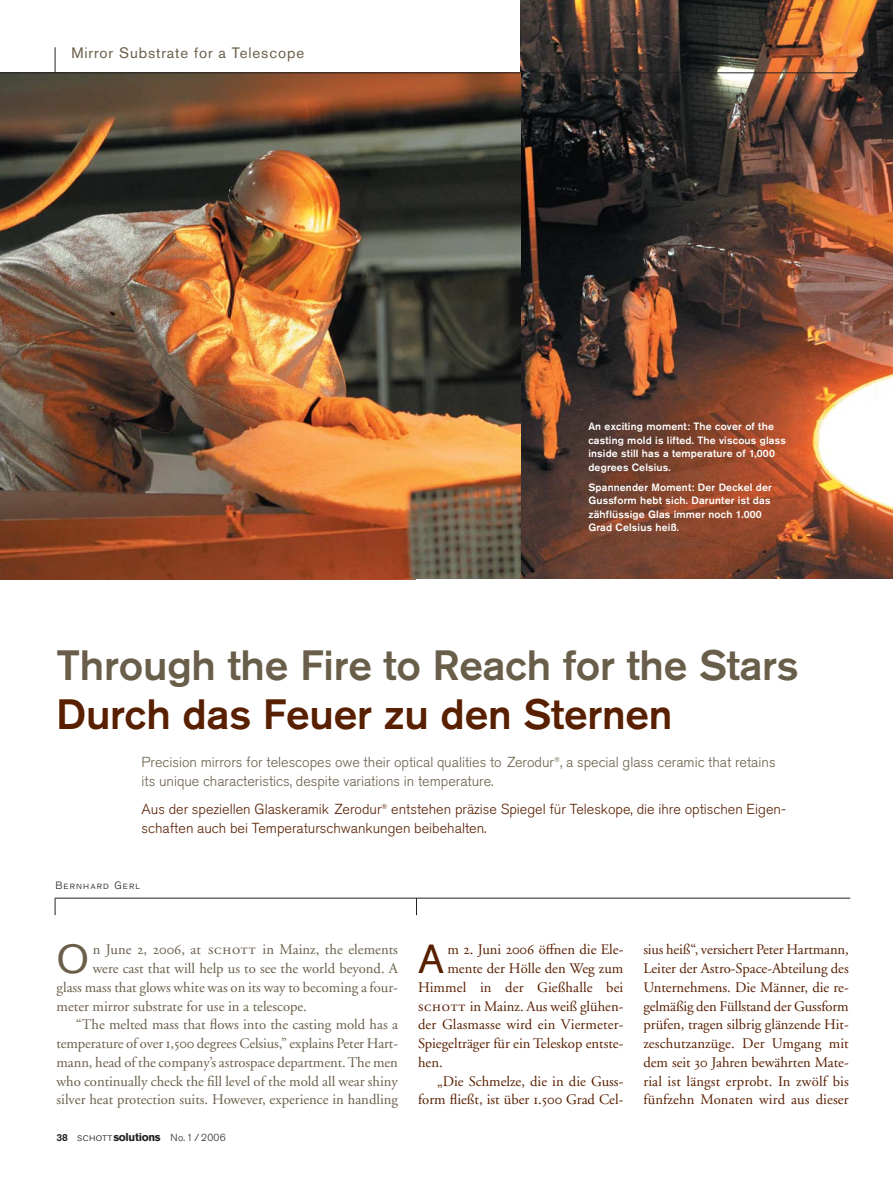
<style>
.page{position:relative;width:893px;height:1191px;background:#fff}
.page>*{position:absolute;margin:0;border:0;box-sizing:border-box;transform-origin:0 0}
.t1{font:500 42px "Akzidenz Grotesk BQ";letter-spacing:-.005em;color:#695e49}
.t2{font:500 42px "Akzidenz Grotesk BQ";letter-spacing:-.005em;color:#581f00}
.t3{font:40.35px "Akzidenz Grotesk BQ";color:#695e49}
.t4{font:40.35px "Akzidenz Grotesk BQ";color:#581f00}
.t5{font:15px "Akzidenz Grotesk BQ";letter-spacing:.06em;color:#695e49}
.t6{font:14.7px/18.8px "Adobe Garamond";color:#581f00;text-align:justify}
.t7{font:14.7px "Adobe Garamond";color:#695e49}
.t8{font:300 14.4px/18.8px "Akzidenz Grotesk BQ";color:#695e49}
.t9{font:300 14.4px/18.8px "Akzidenz Grotesk BQ";color:#581f00}
.t10{font:700 11.25px "Akzidenz Grotesk BQ";letter-spacing:-.03em;color:#231f20}
.t11{font:500 10.5px/13.5px "Akzidenz Grotesk BQ";letter-spacing:.015em;color:#fff}
.t12{font:10.5px "Akzidenz Grotesk BQ Light SC";letter-spacing:.105em;color:#231f20}
.s1{font-family:"Adobe Garamond Regular SC"}
.s2{font-family:"Adobe Garamond Exp"}
.s3{font-weight:500;font-size:10.2px}
.s4{font-family:"Akzidenz Grotesk BQ Light SC";font-weight:400}
.s5{font-weight:300;font-size:10.2px}
</style>
<div class="page">
<img style="left:521px;top:1px;width:372px;height:578px">
<img style="left:0;top:74px;width:521px;height:505px">
<hr style="left:0;top:73px;width:893px;height:1px;background:#231f20">
<svg style="left:55px;top:47px;width:1px;height:26px"></svg>
<hr style="left:55px;top:898px;width:795px;height:1px;background:#231f20">
<svg style="left:55px;top:898px;width:1px;height:17px"></svg>
<svg style="left:416px;top:898px;width:1px;height:17px"></svg>
<p class="t5" style="left:71px;top:47px;width:234px">Mirror Substrate for a Telescope</p>
<p class="t11" style="left:588px;top:420px;width:199px">An exciting moment: The cover of the casting mold is lifted. The viscous glass inside still has a temperature of 1,000 degrees Celsius.</p>
<p class="t11" style="left:588px;top:481px;width:185px">Spannender Moment: Der Deckel der<br>Gussform hebt sich. Darunter ist das zähflüssige Glas immer noch 1.000<br>Grad Celsius heiß.</p>
<h1 class="t1" style="left:57px;top:649px;width:744px">Through the Fire to Reach for the Stars</h1>
<h1 class="t2" style="left:57px;top:699px;width:617px">Durch das Feuer zu den Sternen</h1>
<p class="t8" style="left:142px;top:754px;width:635px">Precision mirrors for telescopes owe their optical qualities to Zerodur<sup>®</sup>, a special glass ceramic that retains its unique characteristics, despite variations in temperature.</p>
<p class="t9" style="left:142px;top:801px;width:646px">Aus der speziellen Glaskeramik Zerodur<sup>®</sup> entstehen präzise Spiegel für Teleskope, die ihre optischen Eigen&shy;schaften auch bei Temperaturschwankungen beibehalten.</p>
<p class="t12" style="left:56px;top:879px;width:86px">Bernhard Gerl</p>
<h2 class="t3" style="left:57px;top:944px;width:34px">O</h2>
<p class="t7" style="left:93px;top:943px;width:307px">n June <span class="s1">2</span>, <span class="s1">2006</span>, at <span class="s1">schott</span> in Mainz, the elements</p>
<p class="t7" style="left:93px;top:962px;width:307px">were cast that will help us to see the world beyond. A</p>
<p class="t7" style="left:57px;top:981px;width:343px">glass mass that glows white was on its way to becoming a four-</p>
<p class="t7" style="left:57px;top:1000px;width:252px">meter mirror substrate for use in a telescope.</p>
<p class="t7" style="left:76px;top:1018px;width:324px">“The melted mass that <span class="s2">fl</span>ows into the casting mold has a</p>
<p class="t7" style="left:57px;top:1037px;width:343px">temperature of over <span class="s1">1,500</span> degrees Celsius,” explains Peter Hart-</p>
<p class="t7" style="left:57px;top:1056px;width:343px">mann, head of the company’s astrospace department. The men</p>
<p class="t7" style="left:57px;top:1075px;width:343px">who continually check the <span class="s2">fi</span>ll level of the mold all wear shiny</p>
<p class="t7" style="left:57px;top:1093px;width:343px">silver heat protection suits. However, experience in handling</p>
<p class="t10" style="left:57px;top:1133px;width:171px"><span class="s3">38</span> <span class="s4">schott</span>solutions <span class="s5">No. 1/ 2006</span></p>
<h2 class="t4" style="left:418px;top:944px;width:28px">A</h2>
<p class="t6" style="left:447px;top:941px;width:177px">m <span class="s1">2</span>. Juni <span class="s1">2006</span> ö<span class="s2">ff</span>nen die Ele-</p>
<p class="t6" style="left:447px;top:960px;width:177px">mente der Hölle den Weg zum</p>
<p class="t6" style="left:418px;top:979px;width:207px">Himmel in der Gießhalle bei</p>
<p class="t6" style="left:418px;top:998px;width:207px"><span class="s1">schott</span> in Mainz. Aus weiß glühen-</p>
<p class="t6" style="left:418px;top:1016px;width:207px">der Glasmasse wird ein Viermeter-</p>
<p class="t6" style="left:418px;top:1035px;width:207px">Spiegelträger für ein Teleskop entste-</p>
<p class="t6" style="left:418px;top:1054px;width:26px">hen.</p>
<p class="t6" style="left:437px;top:1073px;width:188px">„Die Schmelze, die in die Guss-</p>
<p class="t6" style="left:418px;top:1091px;width:207px">form <span class="s2">fl</span>ießt, ist über <span class="s1">1.500</span> Grad Cel-</p>
<p class="t6" style="left:643px;top:941px;width:207px">sius heiß“, versichert Peter Hartmann, Leiter der Astro-Space-Abteilung des Unternehmens. Die Männer, die re&shy;gelmäßig den Füllstand der Gussform prüfen, tragen silbrig glänzende Hit&shy;zeschutzanzüge. Der Umgang mit dem seit <span class="s1">30</span> Jahren bewährten Mate&shy;rial ist längst erprobt. In zwölf bis fünfzehn Monaten wird aus dieser</p>
</div>
